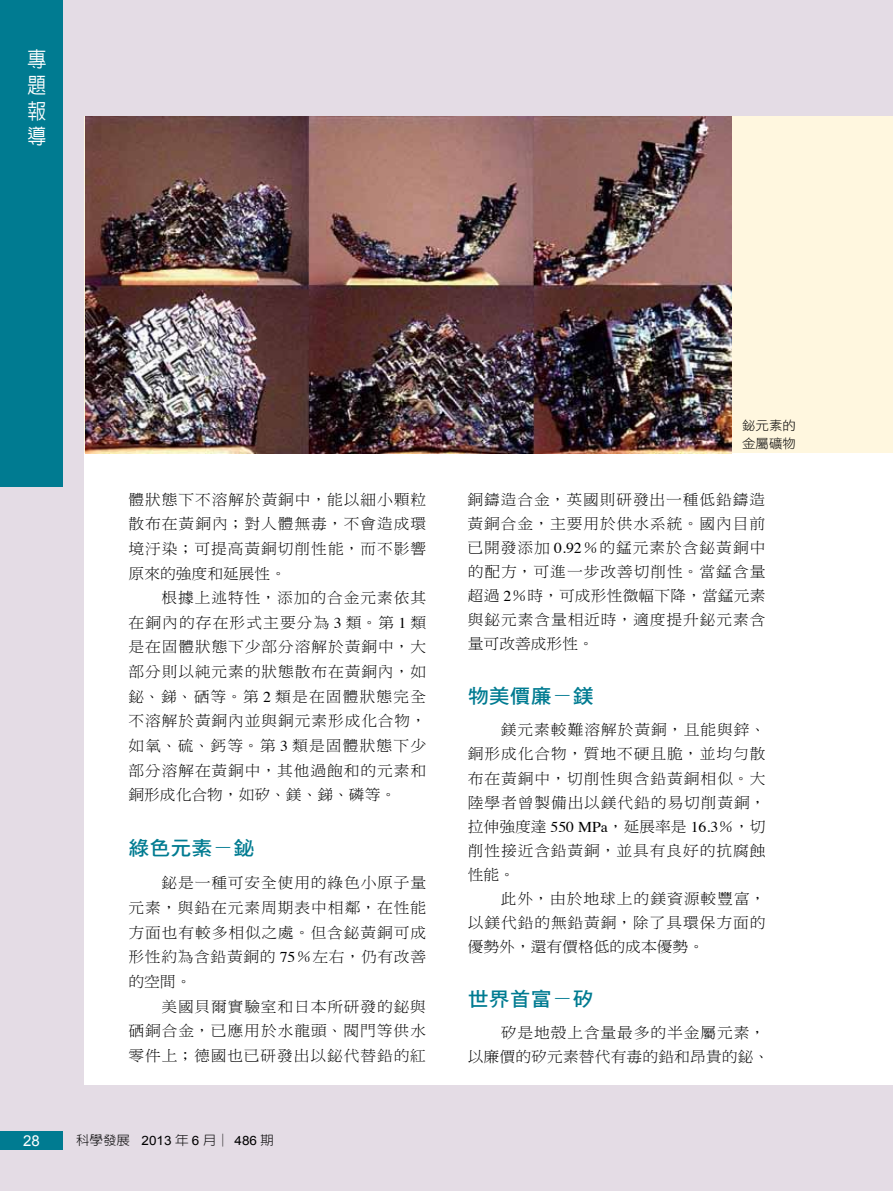
<style>
.page{position:relative;width:893px;height:1191px;background:#e4dce5}
.page>*{position:absolute;margin:0;border:0;box-sizing:border-box;transform-origin:0 0}
.t1{font:500 21px/25.5px "AR New Hei B5";color:#fff;text-align:justify;scale:.9 1}
.t2{font:19.95px "DF Hei Std W7";color:#007b91;scale:1.05 1}
.t3{font:15px/24.6px "DF Ming Std W3";letter-spacing:.055em;color:#000;text-align:justify;scale:1.05 1}
.t4{font:15px/24px "DF Ming Std W3";letter-spacing:.01em;color:#000;text-align:right;scale:1.05 1}
.t5{font:15px "Arial";color:#fff}
.t6{font:300 12.9px "AR New Hei B5";color:#000;scale:1.05 1}
.t7{font:12.9px/18px "DF Hei Std W3";color:#000;scale:1.05 1}
.s1{font-family:"Times"}
.s2{font-family:"Adobe Ming Std";font-weight:300}
.s3{font-family:"Arial";font-weight:400}
</style>
<div class="page">
<div style="left:85px;top:118px;width:808px;height:966px;background:#fff"></div>
<div style="left:0;top:0;width:62px;height:487px;background:#007b91"></div>
<div style="left:0;top:1131px;width:62px;height:18px;background:#007b91"></div>
<div style="left:85px;top:117px;width:808px;height:336px;background:#fff7df"></div>
<img style="left:85px;top:117px;width:646px;height:336px">
<h1 class="t1" style="left:28px;top:47px;width:22px">專題報導</h1>
<p class="t3" style="left:129px;top:487px;width:285px">體狀態下不溶解於黃銅中，能以細小顆粒散布在黃銅內；對人體無毒，不會造成環境汙染；可提高黃銅切削性能，而不影響原來的強度和延展性。</p>
<p class="t3" style="left:128px;top:585px;width:285px;text-indent:33px">根據上述特性，添加的合金元素依其在銅內的存在形式主要分為 <span class="s1">3</span> 類。第 <span class="s1">1</span> 類是在固體狀態下少部分溶解於黃銅中，大部分則以純元素的狀態散布在黃銅內，如鉍、銻、硒等。第 <span class="s1">2</span> 類是在固體狀態完全不溶解於黃銅內並與銅元素形成化合物，如氧、硫、鈣等。第 <span class="s1">3</span> 類是固體狀態下少部分溶解在黃銅中，其他過飽和的元素和銅形成化合物，如矽、鎂、銻、磷等。</p>
<h2 class="t2" style="left:129px;top:837px;width:121px">綠色元素<span class="s2">－</span>鉍</h2>
<p class="t3" style="left:128px;top:870px;width:285px;text-indent:33px">鉍是一種可安全使用的綠色小原子量元素，與鉛在元素周期表中相鄰，在性能方面也有較多相似之處。但含鉍黃銅可成形性約為含鉛黃銅的 <span class="s1">75</span>％左右，仍有改善的空間。</p>
<p class="t3" style="left:128px;top:993px;width:285px;text-indent:33px">美國貝爾實驗室和日本所研發的鉍與硒銅合金，已應用於水龍頭、閥門等供水零件上；德國也已研發出以鉍代替鉛的紅</p>
<p class="t5" style="left:23px;top:1131px;width:18px">28</p>
<p class="t6" style="left:76px;top:1133px;width:190px">科學發展 <span class="s3">2013</span> 年 <span class="s3">6</span> 月│ <span class="s3">486</span> 期</p>
<p class="t7" style="left:742px;top:416px;width:53px">鉍元素的金屬礦物</p>
<p class="t3" style="left:467px;top:487px;width:285px;line-height:24px">銅鑄造合金，英國則研發出一種低鉛鑄造黃銅合金，主要用於供水系統。國內目前已開發添加 <span class="s1">0.92</span>％的錳元素於含鉍黃銅中的配方，可進一步改善切削性。當錳含量超過 <span class="s1">2</span>％時，可成形性微幅下降，當錳元素與鉍元素含量相近時，適度提升鉍元素含量可改善成形性。</p>
<h2 class="t2" style="left:468px;top:684px;width:121px">物美價廉<span class="s2">－</span>鎂</h2>
<p class="t3" style="left:468px;top:718px;width:285px;line-height:24px;text-indent:33px">鎂元素較難溶解於黃銅，且能與鋅、銅形成化合物，質地不硬且脆，並均勻散布在黃銅中，切削性與含鉛黃銅相似。大陸學者曾製備出以鎂代鉛的易切削黃銅，拉伸強度達 <span class="s1">550 MPa</span>，延展率是 <span class="s1">16.3</span>％，切削性接近含鉛黃銅，並具有良好的抗腐蝕性能。</p>
<p class="t3" style="left:468px;top:886px;width:285px;line-height:24px;text-indent:33px">此外，由於地球上的鎂資源較豐富，以鎂代鉛的無鉛黃銅，除了具環保方面的優勢外，還有價格低的成本優勢。</p>
<h2 class="t2" style="left:468px;top:987px;width:121px">世界首富<span class="s2">－</span>矽</h2>
<p class="t4" style="left:468px;top:1020px;width:289px">矽是地殼上含量最多的半金屬元素，<br>以廉價的矽元素替代有毒的鉛和昂貴的鉍、</p>
</div>
